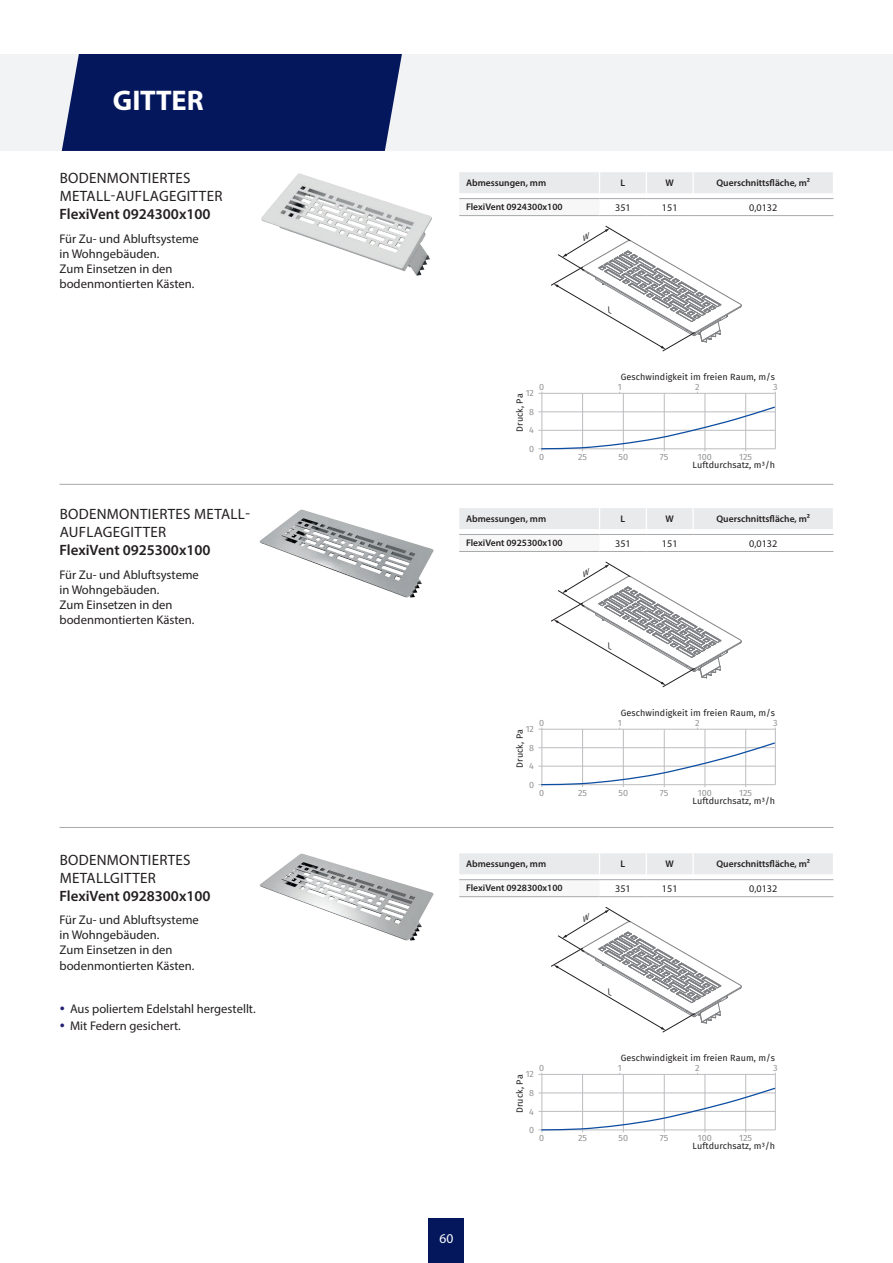
<style>
.page{position:relative;width:893px;height:1263px;background:#fff}
.page>*{position:absolute;margin:0;border:0;box-sizing:border-box;transform-origin:0 0}
.t1{font:700 28.5px "Myriad Pro";color:#fff}
.t2{font:15px/18px "Myriad Pro";letter-spacing:.02em;color:#231f20}
.t3{font:600 15px "Myriad Pro";color:#231f20}
.t4{font:13.5px "Myriad Pro";color:#fff}
.t5{font:12.6px/15.1px "Myriad Pro";color:#231f20}
.t6{font:10.2px "Myriad Pro";color:#231f20}
.t7{font:600 9.6px "Myriad Pro";color:#231f20}
.t8{font:9px "Fira Sans";letter-spacing:.005em;color:#231f20}
.t9{font:9px "Fira Sans";color:#939598}
.s1{color:#242076}
</style>
<div class="page">
<div style="left:429px;top:1218px;width:35px;height:45px;background:#04175c"></div>
<div style="left:0;top:54px;width:893px;height:97px;background:#f2f3f4"></div>
<div style="left:62px;top:54px;width:340px;height:97px;background:#04175c"></div>
<hr style="left:60px;top:484px;width:773px;height:1px;background:#a8a9ad">
<img style="left:259px;top:509px;width:175px;height:88px">
<img style="left:260px;top:853px;width:174px;height:88px">
<img style="left:261px;top:173px;width:171px;height:103px">
<hr style="left:60px;top:827px;width:773px;height:1px;background:#a8a9ad">
<svg style="left:459px;top:172px;width:375px;height:44px"></svg>
<hr style="left:459px;top:198px;width:141px;height:1px;background:#a8a9ad">
<hr style="left:646px;top:198px;width:47px;height:1px;background:#a8a9ad">
<hr style="left:600px;top:198px;width:46px;height:1px;background:#a8a9ad">
<hr style="left:693px;top:198px;width:140px;height:1px;background:#a8a9ad">
<hr style="left:542px;top:393px;width:233px;height:1px;background:#bcbdc0">
<hr style="left:542px;top:393px;width:1px;height:58px;background:#bcbdc0">
<hr style="left:582px;top:393px;width:1px;height:58px;background:#bcbdc0">
<hr style="left:623px;top:393px;width:1px;height:58px;background:#bcbdc0">
<hr style="left:664px;top:393px;width:1px;height:58px;background:#bcbdc0">
<hr style="left:745px;top:393px;width:1px;height:58px;background:#bcbdc0">
<hr style="left:775px;top:393px;width:1px;height:56px;background:#bcbdc0">
<hr style="left:705px;top:393px;width:1px;height:58px;background:#bcbdc0">
<svg style="left:538px;top:406px;width:238px;height:44px"></svg>
<hr style="left:459px;top:551px;width:141px;height:1px;background:#a8a9ad">
<hr style="left:600px;top:551px;width:46px;height:1px;background:#a8a9ad">
<hr style="left:646px;top:551px;width:47px;height:1px;background:#a8a9ad">
<hr style="left:693px;top:551px;width:140px;height:1px;background:#a8a9ad">
<svg style="left:459px;top:508px;width:375px;height:27px"></svg>
<hr style="left:459px;top:534px;width:141px;height:1px;background:#a8a9ad">
<hr style="left:646px;top:534px;width:47px;height:1px;background:#a8a9ad">
<hr style="left:600px;top:534px;width:46px;height:1px;background:#a8a9ad">
<hr style="left:693px;top:534px;width:140px;height:1px;background:#a8a9ad">
<hr style="left:542px;top:729px;width:233px;height:1px;background:#bcbdc0">
<hr style="left:542px;top:729px;width:1px;height:58px;background:#bcbdc0">
<hr style="left:582px;top:729px;width:1px;height:58px;background:#bcbdc0">
<hr style="left:623px;top:729px;width:1px;height:58px;background:#bcbdc0">
<hr style="left:664px;top:729px;width:1px;height:58px;background:#bcbdc0">
<hr style="left:745px;top:729px;width:1px;height:58px;background:#bcbdc0">
<hr style="left:775px;top:729px;width:1px;height:56px;background:#bcbdc0">
<hr style="left:705px;top:729px;width:1px;height:58px;background:#bcbdc0">
<svg style="left:538px;top:741px;width:238px;height:45px"></svg>
<svg style="left:459px;top:853px;width:375px;height:44px"></svg>
<hr style="left:459px;top:879px;width:141px;height:1px;background:#a8a9ad">
<hr style="left:646px;top:879px;width:47px;height:1px;background:#a8a9ad">
<hr style="left:600px;top:879px;width:46px;height:1px;background:#a8a9ad">
<hr style="left:693px;top:879px;width:140px;height:1px;background:#a8a9ad">
<hr style="left:542px;top:1074px;width:233px;height:1px;background:#bcbdc0">
<hr style="left:542px;top:1074px;width:1px;height:58px;background:#bcbdc0">
<hr style="left:582px;top:1074px;width:1px;height:58px;background:#bcbdc0">
<hr style="left:623px;top:1074px;width:1px;height:58px;background:#bcbdc0">
<hr style="left:664px;top:1074px;width:1px;height:58px;background:#bcbdc0">
<hr style="left:745px;top:1074px;width:1px;height:58px;background:#bcbdc0">
<hr style="left:775px;top:1074px;width:1px;height:56px;background:#bcbdc0">
<hr style="left:705px;top:1074px;width:1px;height:58px;background:#bcbdc0">
<svg style="left:538px;top:1087px;width:238px;height:44px"></svg>
<svg style="left:551px;top:226px;width:191px;height:125px"></svg>
<svg style="left:551px;top:561px;width:191px;height:126px"></svg>
<svg style="left:551px;top:907px;width:191px;height:125px"></svg>
<h1 class="t1" style="left:113px;top:82px;width:92px">GITTER</h1>
<p class="t2" style="left:60px;top:169px;width:164px">BODENMONTIERTES<br>METALL-AUFLAGEGITTER</p>
<p class="t3" style="left:60px;top:205px;width:152px">FlexiVent 0924300х100</p>
<p class="t5" style="left:60px;top:231px;width:141px">Für Zu- und Abluftsysteme in Wohngebäuden.<br>Zum Einsetzen in den bodenmontierten Kästen.</p>
<p class="t2" style="left:60px;top:505px;width:192px">BODENMONTIERTES METALL-<br>AUFLAGEGITTER</p>
<p class="t3" style="left:60px;top:541px;width:152px">FlexiVent 0925300х100</p>
<p class="t5" style="left:60px;top:567px;width:141px">Für Zu- und Abluftsysteme in Wohngebäuden.<br>Zum Einsetzen in den bodenmontierten Kästen.</p>
<p class="t2" style="left:60px;top:850px;width:133px">BODENMONTIERTES<br>METALLGITTER</p>
<p class="t3" style="left:60px;top:886px;width:152px">FlexiVent 0928300х100</p>
<p class="t5" style="left:60px;top:912px;width:141px">Für Zu- und Abluftsysteme in Wohngebäuden.<br>Zum Einsetzen in den bodenmontierten Kästen.</p>
<p class="t5" style="left:60px;top:1001px;width:198px"><span class="s1">•</span> Aus poliertem Edelstahl hergestellt.</p>
<p class="t5" style="left:60px;top:1018px;width:123px"><span class="s1">•</span> Mit Federn gesichert.</p>
<p class="t7" style="left:466px;top:177px;width:82px">Abmessungen, mm</p>
<p class="t7" style="left:621px;top:177px;width:6px">L</p>
<p class="t7" style="left:666px;top:177px;width:10px">W</p>
<p class="t7" style="left:716px;top:177px;width:95px">Querschnittsfläche, m²</p>
<p class="t7" style="left:466px;top:201px;width:98px">FlexiVent 0924300х100</p>
<p class="t6" style="left:615px;top:201px;width:17px">351</p>
<p class="t6" style="left:662px;top:201px;width:17px">151</p>
<p class="t6" style="left:749px;top:201px;width:30px">0,0132</p>
<p class="t8" style="left:621px;top:370px;width:156px">Geschwindigkeit im freien Raum, m/s</p>
<p class="t9" style="left:539px;top:381px;width:7px">0</p>
<p class="t9" style="left:618px;top:381px;width:5px">1</p>
<p class="t9" style="left:695px;top:381px;width:6px">2</p>
<p class="t9" style="left:773px;top:381px;width:6px">3</p>
<p class="t9" style="left:526px;top:387px;width:10px">12</p>
<p class="t8" style="left:513px;top:432px;width:40px;rotate:-90deg">Druck, Pa</p>
<p class="t9" style="left:529px;top:405px;width:6px">8</p>
<p class="t9" style="left:529px;top:424px;width:6px">4</p>
<p class="t9" style="left:529px;top:443px;width:7px">0</p>
<p class="t9" style="left:539px;top:450px;width:7px">0</p>
<p class="t9" style="left:578px;top:450px;width:10px">25</p>
<p class="t9" style="left:618px;top:450px;width:11px">50</p>
<p class="t9" style="left:660px;top:450px;width:10px">75</p>
<p class="t9" style="left:698px;top:450px;width:15px">100</p>
<p class="t9" style="left:739px;top:450px;width:14px">125</p>
<p class="t8" style="left:693px;top:459px;width:84px">Luftdurchsatz, m3/h</p>
<p class="t7" style="left:466px;top:513px;width:82px">Abmessungen, mm</p>
<p class="t7" style="left:621px;top:513px;width:6px">L</p>
<p class="t7" style="left:666px;top:513px;width:10px">W</p>
<p class="t7" style="left:716px;top:513px;width:95px">Querschnittsfläche, m²</p>
<p class="t7" style="left:466px;top:537px;width:98px">FlexiVent 0925300х100</p>
<p class="t6" style="left:615px;top:537px;width:17px">351</p>
<p class="t6" style="left:662px;top:537px;width:17px">151</p>
<p class="t6" style="left:749px;top:537px;width:30px">0,0132</p>
<p class="t8" style="left:621px;top:706px;width:156px">Geschwindigkeit im freien Raum, m/s</p>
<p class="t9" style="left:539px;top:716px;width:7px">0</p>
<p class="t9" style="left:618px;top:716px;width:5px">1</p>
<p class="t9" style="left:695px;top:716px;width:6px">2</p>
<p class="t9" style="left:773px;top:716px;width:6px">3</p>
<p class="t9" style="left:526px;top:723px;width:10px">12</p>
<p class="t8" style="left:513px;top:768px;width:40px;rotate:-90deg">Druck, Pa</p>
<p class="t9" style="left:529px;top:741px;width:6px">8</p>
<p class="t9" style="left:529px;top:760px;width:6px">4</p>
<p class="t9" style="left:529px;top:778px;width:7px">0</p>
<p class="t9" style="left:539px;top:786px;width:7px">0</p>
<p class="t9" style="left:578px;top:786px;width:10px">25</p>
<p class="t9" style="left:618px;top:786px;width:11px">50</p>
<p class="t9" style="left:660px;top:786px;width:10px">75</p>
<p class="t9" style="left:698px;top:786px;width:15px">100</p>
<p class="t9" style="left:739px;top:786px;width:14px">125</p>
<p class="t8" style="left:693px;top:794px;width:84px">Luftdurchsatz, m3/h</p>
<p class="t7" style="left:466px;top:858px;width:82px">Abmessungen, mm</p>
<p class="t7" style="left:621px;top:858px;width:6px">L</p>
<p class="t7" style="left:666px;top:858px;width:10px">W</p>
<p class="t7" style="left:716px;top:858px;width:95px">Querschnittsfläche, m²</p>
<p class="t7" style="left:466px;top:882px;width:98px">FlexiVent 0928300х100</p>
<p class="t6" style="left:615px;top:882px;width:17px">351</p>
<p class="t6" style="left:662px;top:882px;width:17px">151</p>
<p class="t6" style="left:749px;top:882px;width:30px">0,0132</p>
<p class="t4" style="left:440px;top:1230px;width:15px">60</p>
<p class="t8" style="left:621px;top:1051px;width:156px">Geschwindigkeit im freien Raum, m/s</p>
<p class="t9" style="left:539px;top:1062px;width:7px">0</p>
<p class="t9" style="left:618px;top:1062px;width:5px">1</p>
<p class="t9" style="left:695px;top:1062px;width:6px">2</p>
<p class="t9" style="left:773px;top:1062px;width:6px">3</p>
<p class="t9" style="left:526px;top:1068px;width:10px">12</p>
<p class="t8" style="left:513px;top:1113px;width:40px;rotate:-90deg">Druck, Pa</p>
<p class="t9" style="left:529px;top:1086px;width:6px">8</p>
<p class="t9" style="left:529px;top:1105px;width:6px">4</p>
<p class="t9" style="left:529px;top:1124px;width:7px">0</p>
<p class="t9" style="left:539px;top:1131px;width:7px">0</p>
<p class="t9" style="left:578px;top:1131px;width:10px">25</p>
<p class="t9" style="left:618px;top:1131px;width:11px">50</p>
<p class="t9" style="left:660px;top:1131px;width:10px">75</p>
<p class="t9" style="left:698px;top:1131px;width:15px">100</p>
<p class="t9" style="left:739px;top:1131px;width:14px">125</p>
<p class="t8" style="left:693px;top:1140px;width:84px">Luftdurchsatz, m3/h</p>
</div>
